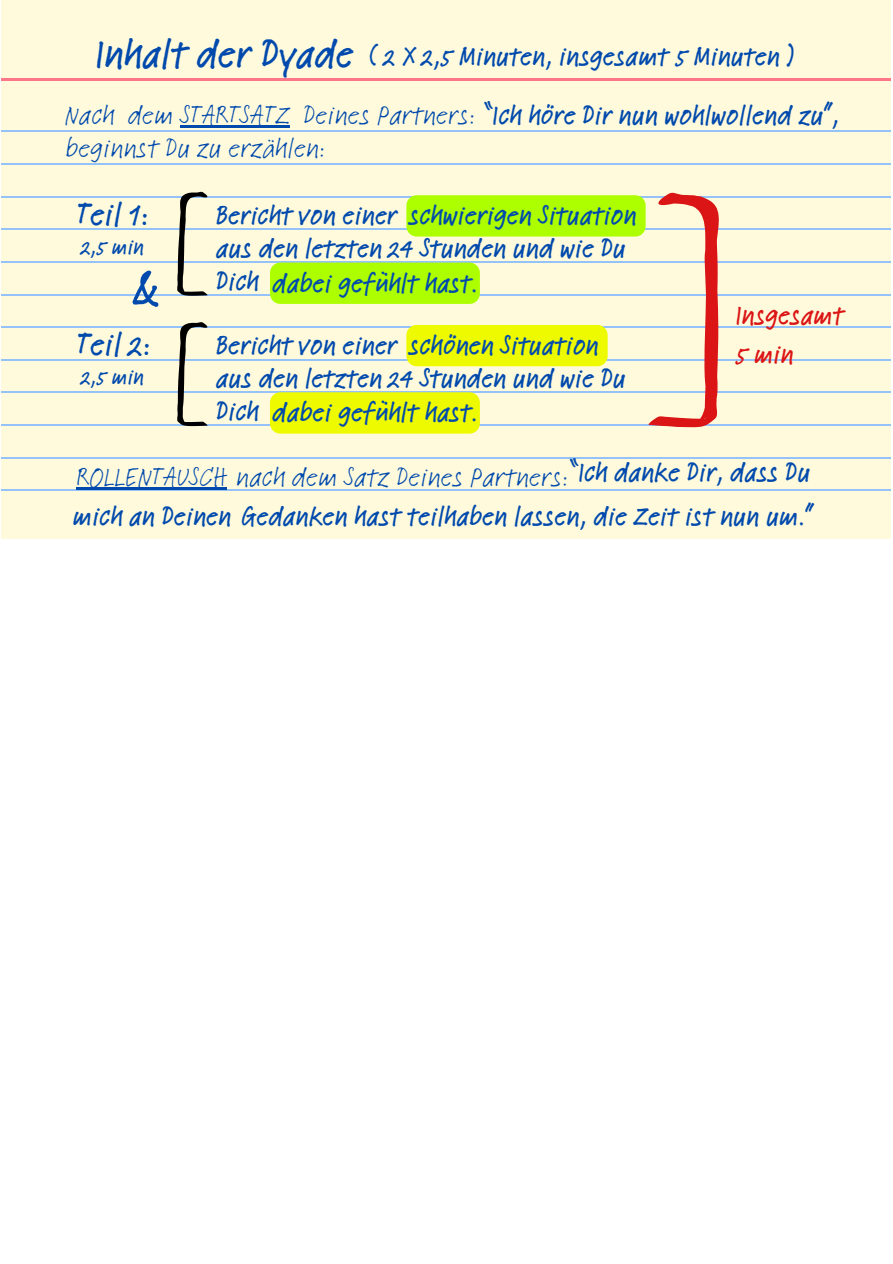
<style>
.page{position:relative;width:893px;height:1264px;background:#fff}
.page>*{position:absolute;margin:0;border:0;box-sizing:border-box;transform-origin:0 0}
.t1{font:500 54.3px "Feltpen Com";color:#004aad}
.t2{font:500 42.15px "Feltpen Com";color:#004aad}
.t3{font:500 34.05px "Feltpen Com";color:#004aad}
.t4{font:500 28.35px/33px "Feltpen Com";color:#004aad}
.t5{font:28.35px "Feltpen Com";color:#004aad}
.t6{font:500 28.35px "Feltpen Com";color:#db1515}
.t7{font:500 23.1px "Feltpen Com";color:#004aad}
.s1{font-weight:500}
</style>
<div class="page">
<div style="left:1px;top:0;width:889px;height:539px;background:#fffadc"></div>
<hr style="left:1px;top:131px;width:889px;height:1px;background:#95c2f9">
<hr style="left:1px;top:163px;width:889px;height:2px;background:#95c2f9">
<hr style="left:1px;top:196px;width:889px;height:1px;background:#95c2f9">
<hr style="left:1px;top:228px;width:889px;height:2px;background:#95c2f9">
<hr style="left:1px;top:261px;width:889px;height:2px;background:#95c2f9">
<hr style="left:1px;top:294px;width:889px;height:1px;background:#95c2f9">
<hr style="left:1px;top:326px;width:889px;height:2px;background:#95c2f9">
<hr style="left:1px;top:359px;width:889px;height:1px;background:#95c2f9">
<hr style="left:1px;top:391px;width:889px;height:2px;background:#95c2f9">
<hr style="left:1px;top:424px;width:889px;height:2px;background:#95c2f9">
<hr style="left:1px;top:457px;width:889px;height:1px;background:#95c2f9">
<hr style="left:1px;top:489px;width:889px;height:2px;background:#95c2f9">
<hr style="left:1px;top:78px;width:889px;height:3px;background:#fc778a">
<svg style="left:177px;top:191px;width:31px;height:105px"></svg>
<div style="left:406px;top:195px;width:239px;height:41px;background:#adff00;border-radius:10px"></div>
<div style="left:406px;top:325px;width:201px;height:41px;background:#eefa00"></div>
<svg style="left:177px;top:322px;width:31px;height:104px"></svg>
<svg style="left:647px;top:192px;width:80px;height:236px"></svg>
<hr style="left:180px;top:125px;width:110px;height:3px;background:#004aad">
<div style="left:270px;top:262px;width:210px;height:42px;background:#adff00"></div>
<hr style="left:76px;top:487px;width:151px;height:3px;background:#004aad">
<div style="left:270px;top:392px;width:210px;height:41px;background:#eefa00"></div>
<p class="t2" style="left:95px;top:25px;width:260px">Inhalt der Dyade</p>
<p class="t5" style="left:65px;top:95px;width:775px">Nach dem STARTSATZ Deines Partners: <span class="s1">“Ich höre Dir nun wohlwollend zu”,</span></p>
<p class="t4" style="left:368px;top:40px;width:427px">( 2 X 2,5 Minuten, insgesamt 5 Minuten )</p>
<p class="t5" style="left:65px;top:128px;width:262px">beginnst Du zu erzählen:</p>
<p class="t3" style="left:76px;top:191px;width:74px">Teil 1:</p>
<p class="t4" style="left:216px;top:199px;width:422px">Bericht von einer schwierigen Situation</p>
<p class="t7" style="left:81px;top:231px;width:64px">2,5 min</p>
<p class="t1" style="left:129px;top:251px;width:32px">&amp;</p>
<p class="t4" style="left:216px;top:232px;width:411px">aus den letzten 24 Stunden und wie Du<br>Dich</p>
<p class="t4" style="left:272px;top:266px;width:207px">dabei gefühlt hast.</p>
<p class="t3" style="left:76px;top:321px;width:76px">Teil 2:</p>
<p class="t4" style="left:216px;top:328px;width:384px">Bericht von einer schönen Situation</p>
<p class="t7" style="left:81px;top:361px;width:64px">2,5 min</p>
<p class="t4" style="left:216px;top:361px;width:411px">aus den letzten 24 Stunden und wie Du<br>Dich</p>
<p class="t4" style="left:272px;top:396px;width:207px">dabei gefühlt hast.</p>
<p class="t6" style="left:735px;top:296px;width:110px">Insgesamt</p>
<p class="t6" style="left:735px;top:335px;width:60px">5 min</p>
<p class="t5" style="left:76px;top:457px;width:493px">ROLLENTAUSCH nach dem Satz Deines Partners:</p>
<p class="t4" style="left:569px;top:455px;width:242px">“Ich danke Dir, dass Du</p>
<p class="t4" style="left:72px;top:499px;width:742px">mich an Deinen Gedanken hast teilhaben lassen, die Zeit ist nun um.”</p>
</div>
